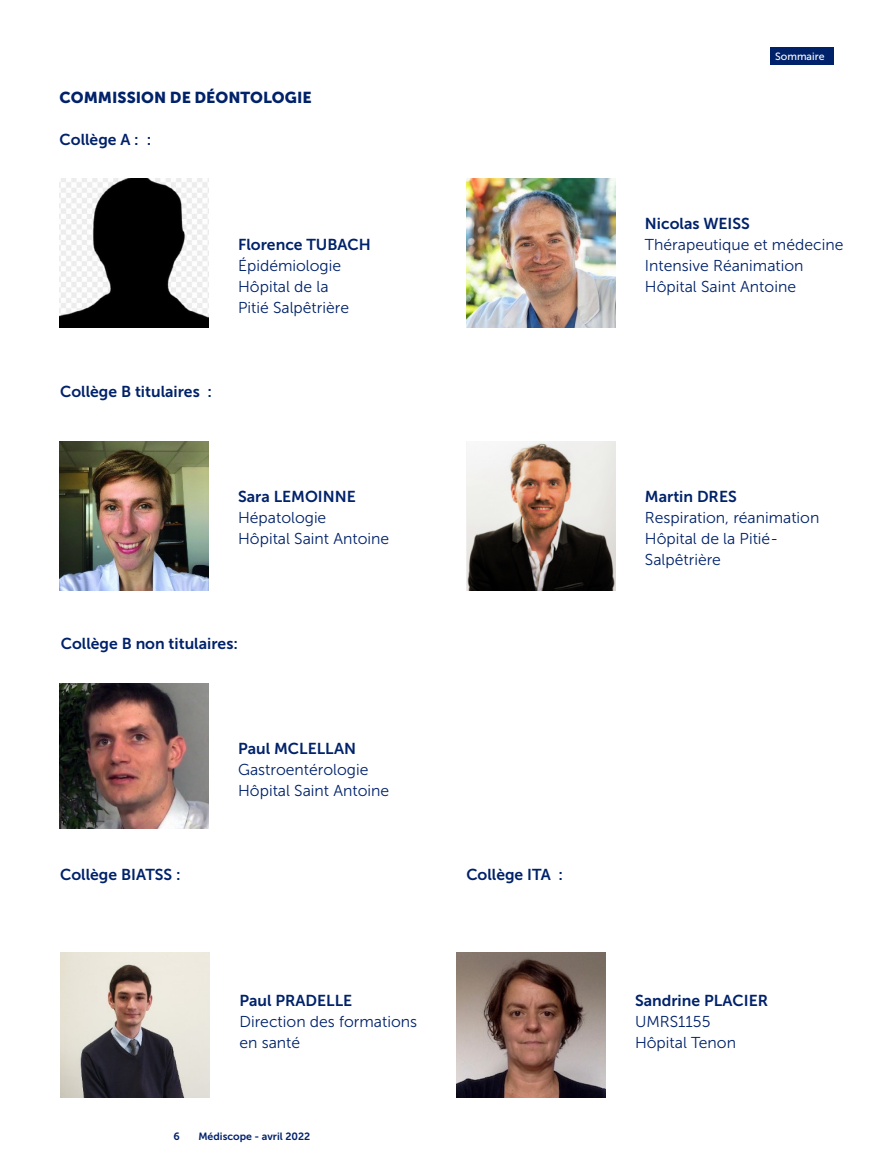
<style>
.page{position:relative;width:893px;height:1171px;background:#fff}
.page>*{position:absolute;margin:0;border:0;box-sizing:border-box;transform-origin:0 0}
.Med-_text_courant{font:15.75px/21px "Museo Sans 300";color:#00226a}
.gras-texte-courant{font:15.75px "Museo Sans 700";color:#00226a}
.Med-_text_courant-2{font:15.75px "Museo Sans 900";color:#00226a}
.t1{font:10.5px "Museo Sans 700";color:#00226a}
.t2{font:10.5px "Museo Sans 500";color:#fff}
</style>
<div class="page">
<div style="left:770px;top:47px;width:64px;height:18px;background:#00226a"></div>
<img style="left:60px;top:179px;width:148px;height:148px">
<img style="left:466px;top:179px;width:149px;height:148px">
<img style="left:60px;top:441px;width:148px;height:149px">
<img style="left:466px;top:441px;width:149px;height:149px">
<img style="left:60px;top:683px;width:148px;height:146px">
<img style="left:61px;top:952px;width:149px;height:146px">
<img style="left:456px;top:952px;width:149px;height:146px">
<p class="Med-_text_courant-2" style="left:60px;top:89px;width:254px">COMMISSION DE DÉONTOLOGIE</p>
<p class="gras-texte-courant" style="left:60px;top:131px;width:93px">Collège A : :</p>
<p class="gras-texte-courant" style="left:60px;top:383px;width:153px">Collège B titulaires :</p>
<p class="gras-texte-courant" style="left:238px;top:236px;width:134px">Florence TUBACH</p>
<p class="Med-_text_courant" style="left:238px;top:255px;width:105px">Épidémiologie</p>
<p class="Med-_text_courant" style="left:238px;top:276px;width:112px">Hôpital de la<br>Pitié Salpêtrière</p>
<p class="gras-texte-courant" style="left:238px;top:488px;width:119px">Sara LEMOINNE</p>
<p class="Med-_text_courant" style="left:238px;top:507px;width:90px">Hépatologie</p>
<p class="Med-_text_courant" style="left:238px;top:528px;width:153px">Hôpital Saint Antoine</p>
<p class="gras-texte-courant" style="left:61px;top:635px;width:179px">Collège B non titulaires:</p>
<p class="gras-texte-courant" style="left:238px;top:740px;width:119px">Paul MCLELLAN</p>
<p class="Med-_text_courant" style="left:238px;top:759px;width:132px">Gastroentérologie</p>
<p class="Med-_text_courant" style="left:238px;top:780px;width:153px">Hôpital Saint Antoine</p>
<p class="gras-texte-courant" style="left:60px;top:866px;width:122px">Collège BIATSS :</p>
<p class="gras-texte-courant" style="left:466px;top:866px;width:98px">Collège ITA :</p>
<p class="gras-texte-courant" style="left:239px;top:992px;width:114px">Paul PRADELLE</p>
<p class="Med-_text_courant" style="left:239px;top:1011px;width:179px">Direction des formations en santé</p>
<p class="t1" style="left:174px;top:1130px;width:8px">6</p>
<p class="t1" style="left:198px;top:1130px;width:113px">Médiscope - avril 2022</p>
<p class="t2" style="left:775px;top:50px;width:51px">Sommaire</p>
<p class="gras-texte-courant" style="left:645px;top:215px;width:107px">Nicolas WEISS</p>
<p class="Med-_text_courant" style="left:645px;top:234px;width:200px">Thérapeutique et médecine<br>Intensive Réanimation</p>
<p class="Med-_text_courant" style="left:645px;top:276px;width:153px">Hôpital Saint Antoine</p>
<p class="gras-texte-courant" style="left:645px;top:488px;width:93px">Martin DRES</p>
<p class="Med-_text_courant" style="left:645px;top:507px;width:176px">Respiration, réanimation</p>
<p class="Med-_text_courant" style="left:645px;top:528px;width:135px">Hôpital de la Pitié-<br>Salpêtrière</p>
<p class="gras-texte-courant" style="left:635px;top:992px;width:135px">Sandrine PLACIER</p>
<p class="Med-_text_courant" style="left:635px;top:1011px;width:77px">UMRS1155</p>
<p class="Med-_text_courant" style="left:635px;top:1032px;width:103px">Hôpital Tenon</p>
</div>
